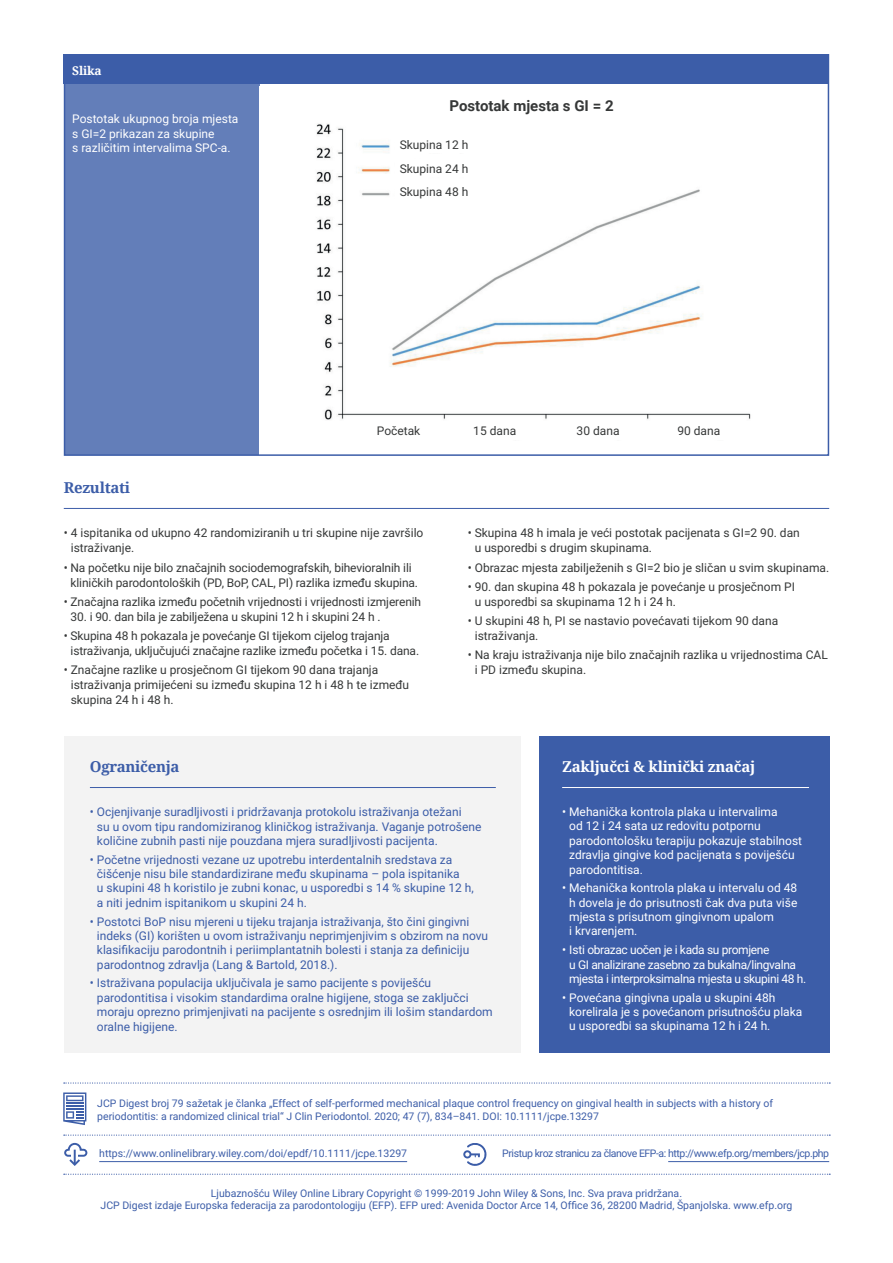
<style>
.page{position:relative;width:893px;height:1263px;background:#fff}
.page>*{position:absolute;margin:0;border:0;box-sizing:border-box;transform-origin:0 0}
.t1{font:700 15px "Noto Serif";letter-spacing:-.02em;color:#fff}
.t2{font:700 15px "Noto Serif";letter-spacing:-.02em;color:#3c5da8}
.t3{font:700 15px "Roboto";color:#363838}
.t4{font:12px/15px "Roboto";color:#363838}
.t5{font:12px/14.4px "Roboto";color:#3c5da8}
.t6{font:12px/14.4px "Roboto";color:#fff}
.t7{font:12px/14.4px "Roboto";letter-spacing:-.03em;color:#fff}
.t8{font:700 12px "Noto Serif";letter-spacing:-.02em;color:#fff}
.t9{font:10.5px/12.6px "Roboto";color:#3c5da8}
.t10{font:10.5px "Roboto";letter-spacing:-.04em;color:#3c5da8}
</style>
<div class="page">
<div style="left:64px;top:83px;width:195px;height:371px;background:#637eb9"></div>
<div style="left:64px;top:54px;width:765px;height:30px;background:#3c5da8"></div>
<img style="left:316px;top:123px;width:435px;height:297px">
<div style="left:395px;top:136px;width:179px;height:17px;background:#fff"></div>
<div style="left:395px;top:159px;width:179px;height:18px;background:#fff"></div>
<div style="left:395px;top:183px;width:179px;height:18px;background:#fff"></div>
<hr style="left:64px;top:508px;width:765px;height:1px;background:#3c5da8">
<div style="left:64px;top:736px;width:456px;height:317px;background:#f3f3f3"></div>
<hr style="left:90px;top:787px;width:406px;height:1px;background:#3c5da8">
<div style="left:539px;top:736px;width:290px;height:317px;background:#3c5da8"></div>
<hr style="left:562px;top:787px;width:247px;height:1px;background:#fff">
<svg style="left:64px;top:1174px;width:766px;height:1px"></svg>
<svg style="left:64px;top:1082px;width:766px;height:1px"></svg>
<svg style="left:63px;top:1092px;width:23px;height:33px"></svg>
<svg style="left:64px;top:1134px;width:766px;height:2px"></svg>
<hr style="left:668px;top:1161px;width:161px;height:1px;background:#3c5da8">
<svg style="left:463px;top:1143px;width:24px;height:23px"></svg>
<hr style="left:99px;top:1161px;width:308px;height:1px;background:#3c5da8">
<svg style="left:64px;top:1142px;width:24px;height:24px"></svg>
<div style="left:64px;top:54px;width:765px;height:402px;border:2px solid #3c5da8"></div>
<p class="t8" style="left:72px;top:63px;width:31px">Slika</p>
<p class="t6" style="left:72px;top:111px;width:168px">Postotak ukupnog broja mjesta s GI=2 prikazan za skupine<br>s različitim intervalima SPC-a.</p>
<p class="t2" style="left:64px;top:477px;width:68px">Rezultati</p>
<p class="t3" style="left:449px;top:95px;width:166px">Postotak mjesta s GI = 2</p>
<p class="t4" style="left:400px;top:137px;width:70px">Skupina 12 h</p>
<p class="t4" style="left:400px;top:160px;width:70px">Skupina 24 h</p>
<p class="t4" style="left:400px;top:184px;width:70px">Skupina 48 h</p>
<p class="t4" style="left:377px;top:423px;width:45px">Početak</p>
<p class="t4" style="left:473px;top:423px;width:44px">15 dana</p>
<p class="t4" style="left:577px;top:423px;width:44px">30 dana</p>
<p class="t4" style="left:677px;top:423px;width:44px">90 dana</p>
<p class="t4" style="left:71px;top:525px;width:354px;text-indent:-7px">• 4 ispitanika od ukupno 42 randomiziranih u tri skupine nije završilo istraživanje.</p>
<p class="t4" style="left:64px;top:559px;width:356px;text-align:center">• Na početku nije bilo značajnih sociodemografskih, bihevioralnih ili kliničkih parodontoloških (PD, BoP, CAL, PI) razlika između skupina.</p>
<p class="t4" style="left:64px;top:594px;width:359px">• Značajna razlika između početnih vrijednosti i vrijednosti izmjerenih</p>
<p class="t4" style="left:71px;top:609px;width:311px">30. i 90. dan bila je zabilježena u skupini 12 h i skupini 24 h .</p>
<p class="t4" style="left:71px;top:628px;width:350px;text-indent:-7px">• Skupina 48 h pokazala je povećanje GI tijekom cijelog trajanja istraživanja, uključujući značajne razlike između početka i 15. dana.</p>
<p class="t4" style="left:71px;top:662px;width:340px;text-indent:-7px">• Značajne razlike u prosječnom GI tijekom 90 dana trajanja istraživanja primijećeni su između skupina 12 h i 48 h te između skupina 24 h i 48 h.</p>
<p class="t2" style="left:90px;top:756px;width:91px">Ograničenja</p>
<p class="t4" style="left:475px;top:525px;width:327px;text-indent:-7px">• Skupina 48 h imala je veći postotak pacijenata s GI=2 90. dan u usporedbi s drugim skupinama.</p>
<p class="t4" style="left:468px;top:559px;width:363px">• Obrazac mjesta zabilježenih s GI=2 bio je sličan u svim skupinama.</p>
<p class="t4" style="left:475px;top:579px;width:322px;text-indent:-7px">• 90. dan skupina 48 h pokazala je povećanje u prosječnom PI u usporedbi sa skupinama 12 h i 24 h.</p>
<p class="t4" style="left:475px;top:613px;width:305px;text-indent:-7px">• U skupini 48 h, PI se nastavio povećavati tijekom 90 dana istraživanja.</p>
<p class="t4" style="left:475px;top:647px;width:355px;text-indent:-7px">• Na kraju istraživanja nije bilo značajnih razlika u vrijednostima CAL i PD između skupina.</p>
<p class="t1" style="left:562px;top:756px;width:195px">Zaključci &amp; klinički značaj</p>
<p class="t5" style="left:97px;top:804px;width:386px;text-indent:-7px">• Ocjenjivanje suradljivosti i pridržavanja protokolu istraživanja otežani<br>su u ovom tipu randomiziranog kliničkog istraživanja. Vaganje potrošene količine zubnih pasti nije pouzdana mjera suradljivosti pacijenta.</p>
<p class="t5" style="left:97px;top:852px;width:378px;text-indent:-7px">• Početne vrijednosti vezane uz upotrebu interdentalnih sredstava za čišćenje nisu bile standardizirane među skupinama – pola ispitanika<br>u skupini 48 h koristilo je zubni konac, u usporedbi s 14 % skupine 12 h, a niti jednim ispitanikom u skupini 24 h.</p>
<p class="t5" style="left:97px;top:913px;width:393px;text-indent:-7px">• Postotci BoP nisu mjereni u tijeku trajanja istraživanja, što čini gingivni indeks (GI) korišten u ovom istraživanju neprimjenjivim s obzirom na novu klasifikaciju parodontnih i periimplantatnih bolesti i stanja za definiciju parodontnog zdravlja (Lang &amp; Bartold, 2018.).</p>
<p class="t5" style="left:97px;top:975px;width:397px;text-indent:-7px">• Istraživana populacija uključivala je samo pacijente s poviješću parodontitisa i visokim standardima oralne higijene, stoga se zaključci moraju oprezno primjenjivati na pacijente s osrednjim ili lošim standardom oralne higijene.</p>
<p class="t6" style="left:569px;top:804px;width:235px;text-indent:-7px">• Mehanička kontrola plaka u intervalima<br>od 12 i 24 sata uz redovitu potpornu parodontološku terapiju pokazuje stabilnost zdravlja gingive kod pacijenata s poviješću parodontitisa.</p>
<p class="t6" style="left:569px;top:880px;width:230px;text-indent:-7px">• Mehanička kontrola plaka u intervalu od 48 h dovela je do prisutnosti čak dva puta više mjesta s prisutnom gingivnom upalom<br>i krvarenjem.</p>
<p class="t7" style="left:569px;top:942px;width:239px;text-indent:-7px">• Isti obrazac uočen je i kada su promjene<br>u GI analizirane zasebno za bukalna/lingvalna mjesta i interproksimalna mjesta u skupini 48 h.</p>
<p class="t6" style="left:569px;top:990px;width:235px;text-indent:-7px">• Povećana gingivna upala u skupini 48h korelirala je s povećanom prisutnošću plaka u usporedbi sa skupinama 12 h i 24 h.</p>
<p class="t9" style="left:97px;top:1096px;width:677px">JCP Digest broj 79 sažetak je članka „Effect of self-performed mechanical plaque control frequency on gingival health in subjects with a history of periodontitis: a randomized clinical trial“ J Clin Periodontol. 2020; 47 (7), 834–841. DOI: 10.1111/jcpe.13297</p>
<p class="t9" style="left:99px;top:1147px;width:309px">https://www.onlinelibrary.wiley.com/doi/epdf/10.1111/jcpe.13297</p>
<p class="t10" style="left:502px;top:1146px;width:328px">Pristup kroz stranicu za članove EFP-a: http://www.efp.org/members/jcp.php</p>
<p class="t9" style="left:211px;top:1186px;width:473px">Ljubaznošću Wiley Online Library Copyright © 1999-2019 John Wiley &amp; Sons, Inc. Sva prava pridržana.</p>
<p class="t9" style="left:101px;top:1199px;width:693px">JCP Digest izdaje Europska federacija za parodontologiju (EFP). EFP ured: Avenida Doctor Arce 14, Office 36, 28200 Madrid, Španjolska. www.efp.org</p>
</div>
